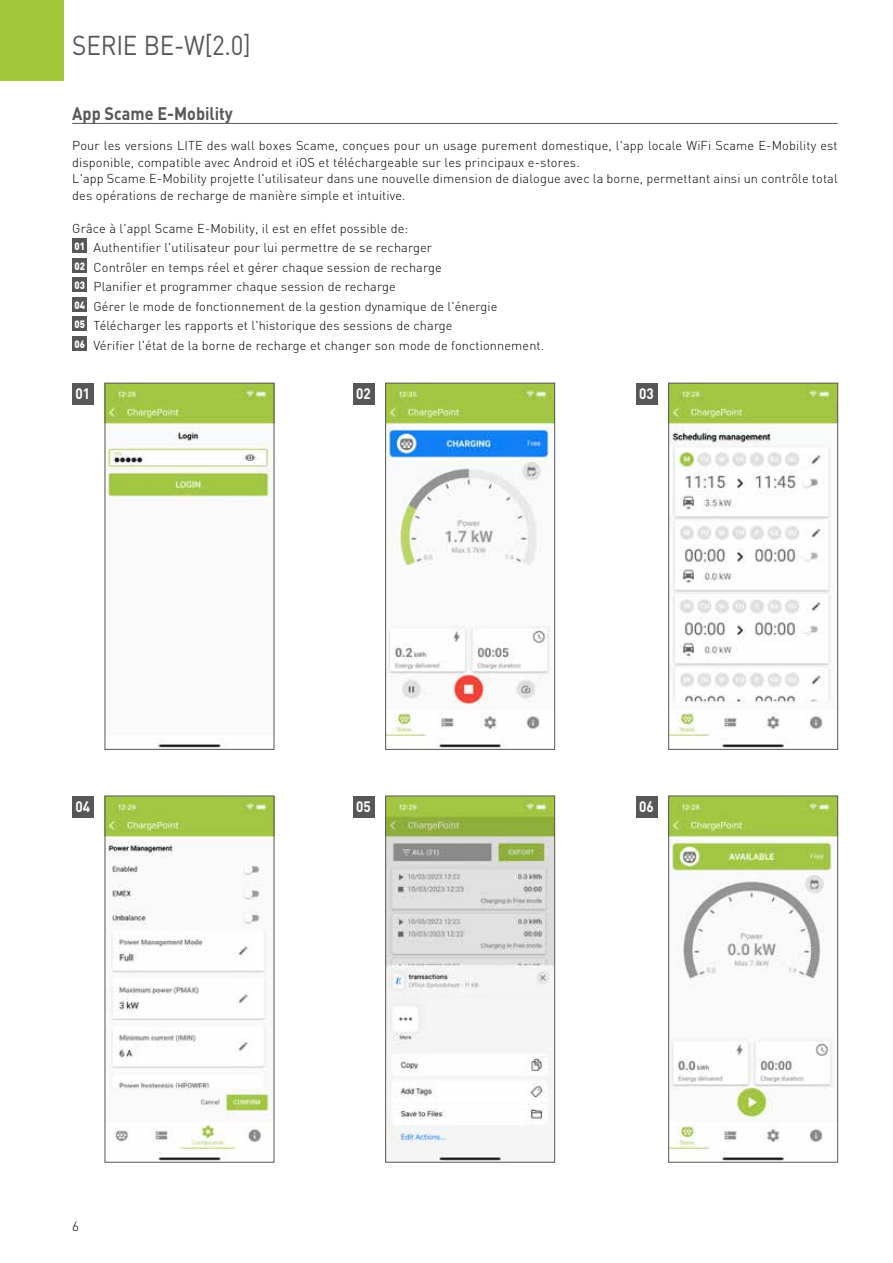
<style>
.page{position:relative;width:893px;height:1263px;background:#fff}
.page>*{position:absolute;margin:0;border:0;box-sizing:border-box;transform-origin:0 0}
.t1{font:27px "DIN Pro";letter-spacing:-.01em;color:#575756;scale:.9 1}
.t2{font:700 18px "DIN Pro";color:#575756;scale:.9 1}
.t3{font:700 15px "DIN Pro";color:#fff;scale:.9 1}
.t4{font:300 13.5px "DIN Pro";color:#000}
.t5{font:300 12.75px/19.5px "DIN Pro";letter-spacing:.01em;color:#000}
</style>
<div class="page">
<div style="left:0;top:0;width:64px;height:81px;background:#a2c73a"></div>
<hr style="left:72px;top:123px;width:766px;height:1px;background:#575756">
<div style="left:72px;top:238px;width:15px;height:15px;background:#575756"></div>
<div style="left:72px;top:258px;width:15px;height:15px;background:#575756"></div>
<div style="left:72px;top:277px;width:15px;height:15px;background:#575756"></div>
<div style="left:72px;top:297px;width:15px;height:15px;background:#575756"></div>
<div style="left:72px;top:316px;width:15px;height:15px;background:#575756"></div>
<div style="left:72px;top:336px;width:15px;height:15px;background:#575756"></div>
<img style="left:107px;top:385px;width:165px;height:363px">
<div style="left:105px;top:383px;width:169px;height:367px;border:1px solid #575756"></div>
<img style="left:107px;top:797px;width:165px;height:363px">
<div style="left:72px;top:383px;width:22px;height:21px;background:#575756"></div>
<div style="left:72px;top:796px;width:22px;height:21px;background:#575756"></div>
<img style="left:387px;top:385px;width:166px;height:363px">
<div style="left:385px;top:383px;width:170px;height:367px;border:1px solid #575756"></div>
<img style="left:670px;top:385px;width:166px;height:363px">
<div style="left:668px;top:383px;width:170px;height:367px;border:1px solid #575756"></div>
<div style="left:353px;top:383px;width:21px;height:21px;background:#575756"></div>
<div style="left:636px;top:383px;width:21px;height:21px;background:#575756"></div>
<img style="left:387px;top:797px;width:166px;height:363px">
<div style="left:385px;top:795px;width:170px;height:367px;border:1px solid #575756"></div>
<img style="left:670px;top:797px;width:166px;height:363px">
<div style="left:668px;top:795px;width:170px;height:367px;border:1px solid #575756"></div>
<div style="left:353px;top:796px;width:21px;height:21px;background:#575756"></div>
<div style="left:636px;top:796px;width:21px;height:21px;background:#575756"></div>
<h1 class="t1" style="left:72px;top:27px;width:200px">SERIE BE-W[2.0]</h1>
<h2 class="t2" style="left:72px;top:101px;width:180px">App Scame E-Mobility</h2>
<p class="t5" style="left:72px;top:137px;width:767px;line-height:16.5px">Pour les versions LITE des wall boxes Scame, conçues pour un usage purement domestique, l'app locale WiFi Scame E-Mobility est disponible, compatible avec Android et iOS et téléchargeable sur les principaux e-stores.<br>L'app Scame E-Mobility projette l'utilisateur dans une nouvelle dimension de dialogue avec la borne, permettant ainsi un contrôle total des opérations de recharge de manière simple et intuitive.</p>
<p class="t5" style="left:72px;top:218px;width:473px">Grâce à l'appl Scame E-Mobility, il est en effet possible de:<br><sup>01</sup> Authentifier l'utilisateur pour lui permettre de se recharger<br><sup>02</sup> Contrôler en temps réel et gérer chaque session de recharge<br><sup>03</sup> Planifier et programmer chaque session de recharge<br><sup>04</sup> Gérer le mode de fonctionnement de la gestion dynamique de l'énergie<br><sup>05</sup> Télécharger les rapports et l'historique des sessions de charge<br><sup>06</sup> Vérifier l'état de la borne de recharge et changer son mode de fonctionnement.</p>
<p class="t3" style="left:76px;top:383px;width:18px">01</p>
<p class="t3" style="left:356px;top:383px;width:18px">02</p>
<p class="t3" style="left:639px;top:383px;width:18px">03</p>
<p class="t3" style="left:76px;top:796px;width:18px">04</p>
<p class="t4" style="left:72px;top:1217px;width:8px">6</p>
<p class="t3" style="left:356px;top:796px;width:18px">05</p>
<p class="t3" style="left:639px;top:796px;width:18px">06</p>
</div>
